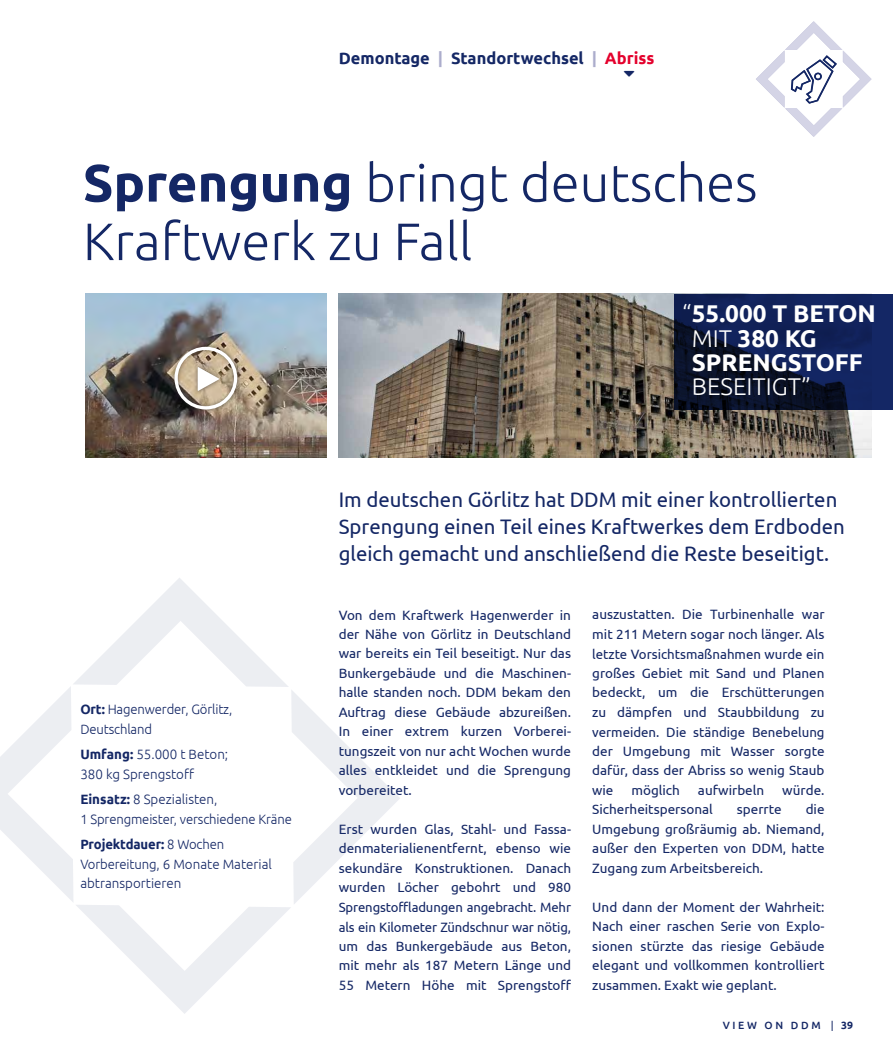
<style>
.page{position:relative;width:893px;height:1063px;background:#fff}
.page>*{position:absolute;margin:0;border:0;box-sizing:border-box;transform-origin:0 0}
.t1{font:300 52.5px/58.5px "Ubuntu";color:#142765}
.t2{font:700 24.3px/24.3px "Ubuntu";color:#fff}
.t3{font:300 24.3px "Ubuntu";color:#fff}
.t4{font:21px/27px "Ubuntu";color:#142765}
.t5{font:700 16.5px "Ubuntu";color:#142765}
.t6{font:13.5px/19.5px "Ubuntu";color:#142765;text-align:justify}
.t7{font:300 13.5px/19.5px "Ubuntu";letter-spacing:-.01em;color:#142765}
.t8{font:500 10.5px "Ubuntu";letter-spacing:.25em;color:#142765}
.s1{color:#acadcc}
.s2{color:#e4002c}
.s3{font-weight:700}
.s4{font-weight:300}
.s5{font-weight:400}
</style>
<div class="page">
<svg style="left:756px;top:21px;width:116px;height:116px"></svg>
<img style="left:86px;top:293px;width:240px;height:164px">
<img style="left:339px;top:293px;width:533px;height:164px">
<svg style="left:674px;top:294px;width:219px;height:116px"></svg>
<svg style="left:0;top:578px;width:400px;height:436px"></svg>
<div style="left:170px;top:342px;width:72px;height:72px;background:#000;opacity:.5"></div>
<div style="left:174px;top:347px;width:63px;height:63px;border:3px solid #fff;border-radius:50%"></div>
<div style="left:193px;top:363px;width:30px;height:32px;background:#000;opacity:.5"></div>
<svg style="left:198px;top:367px;width:21px;height:24px"></svg>
<p class="t5" style="left:339px;top:48px;width:317px">Demontage <span class="s1">|</span> Standortwechsel <span class="s1">|</span> <span class="s2">Abriss</span></p>
<h1 class="t1" style="left:83px;top:152px;width:676px"><span class="s3">Sprengung</span> bringt deutsches<br>Kraftwerk zu Fall</h1>
<h2 class="t2" style="left:692px;top:301px;width:186px;text-indent:-10px"><span class="s4">“</span>55.000 T BETON<br><span class="s4">MIT</span> 380 KG<br>SPRENGSTOFF</h2>
<h2 class="t3" style="left:692px;top:372px;width:121px">BESEITIGT”</h2>
<p class="t7" style="left:80px;top:699px;width:153px"><span class="s3">Ort:</span> Hagenwerder, Görlitz,<br>Deutschland</p>
<p class="t7" style="left:80px;top:744px;width:149px"><span class="s3">Umfang:</span> 55.000 t Beton;<br>380 kg Sprengstoff</p>
<p class="t7" style="left:80px;top:789px;width:213px"><span class="s3">Einsatz:</span> 8 Spezialisten,<br>1 Sprengmeister, verschiedene Kräne</p>
<p class="t7" style="left:80px;top:834px;width:193px"><span class="s3">Projektdauer:</span> 8 Wochen<br>Vorbereitung, 6 Monate Material abtransportieren</p>
<h3 class="t4" style="left:339px;top:485px;width:507px">Im deutschen Görlitz hat DDM mit einer kontrollierten<br>Sprengung einen Teil eines Kraftwerkes dem Erdboden gleich gemacht und anschließend die Reste beseitigt.</h3>
<p class="t6" style="left:339px;top:605px;width:234px">Von dem Kraftwerk Hagenwerder in der Nähe von Görlitz in Deutschland war bereits ein Teil beseitigt. Nur das Bunkergebäude und die Maschinen&shy;halle standen noch. DDM bekam den Auftrag diese Gebäude abzureißen.<br>In einer extrem kurzen Vorberei&shy;tungszeit von nur acht Wochen wurde alles entkleidet und die Sprengung vorbereitet.</p>
<p class="t6" style="left:339px;top:819px;width:234px">Erst wurden Glas, Stahl- und Fassa&shy;denmaterialienentfernt, ebenso wie sekundäre Konstruktionen. Danach wurden Löcher gebohrt und 980<br>Sprengstoffladungen angebracht. Mehr als ein Kilometer Zündschnur war nötig, um das Bunkergebäude aus Beton, mit mehr als 187 Metern Länge und 55 Metern Höhe mit Sprengstoff</p>
<p class="t6" style="left:592px;top:605px;width:234px">auszustatten. Die Turbinenhalle war mit 211 Metern sogar noch länger. Als letzte Vorsichtsmaßnahmen wurde ein großes Gebiet mit Sand und Planen bedeckt, um die Erschütterungen zu dämpfen und Staubbildung zu vermeiden. Die ständige Benebelung der Umgebung mit Wasser sorgte dafür, dass der Abriss so wenig Staub wie</p>
<p class="t6" style="left:631px;top:780px;width:50px">möglich</p>
<p class="t6" style="left:698px;top:780px;width:68px">aufwirbeln</p>
<p class="t6" style="left:782px;top:780px;width:44px">würde.</p>
<p class="t6" style="left:592px;top:800px;width:122px">Sicherheitspersonal</p>
<p class="t6" style="left:737px;top:800px;width:46px">sperrte</p>
<p class="t6" style="left:592px;top:800px;width:234px;text-indent:213px">die Umgebung großräumig ab. Niemand, außer den Experten von DDM, hatte Zugang zum Arbeitsbereich.</p>
<p class="t6" style="left:592px;top:897px;width:234px">Und dann der Moment der Wahrheit:<br>Nach einer raschen Serie von Explo&shy;sionen stürzte das riesige Gebäude elegant und vollkommen kontrolliert zusammen. Exakt wie geplant.</p>
<p class="t8" style="left:723px;top:1018px;width:132px">VIEW ON DDM <span class="s5">|</span> <span class="s3">39</span></p>
</div>
